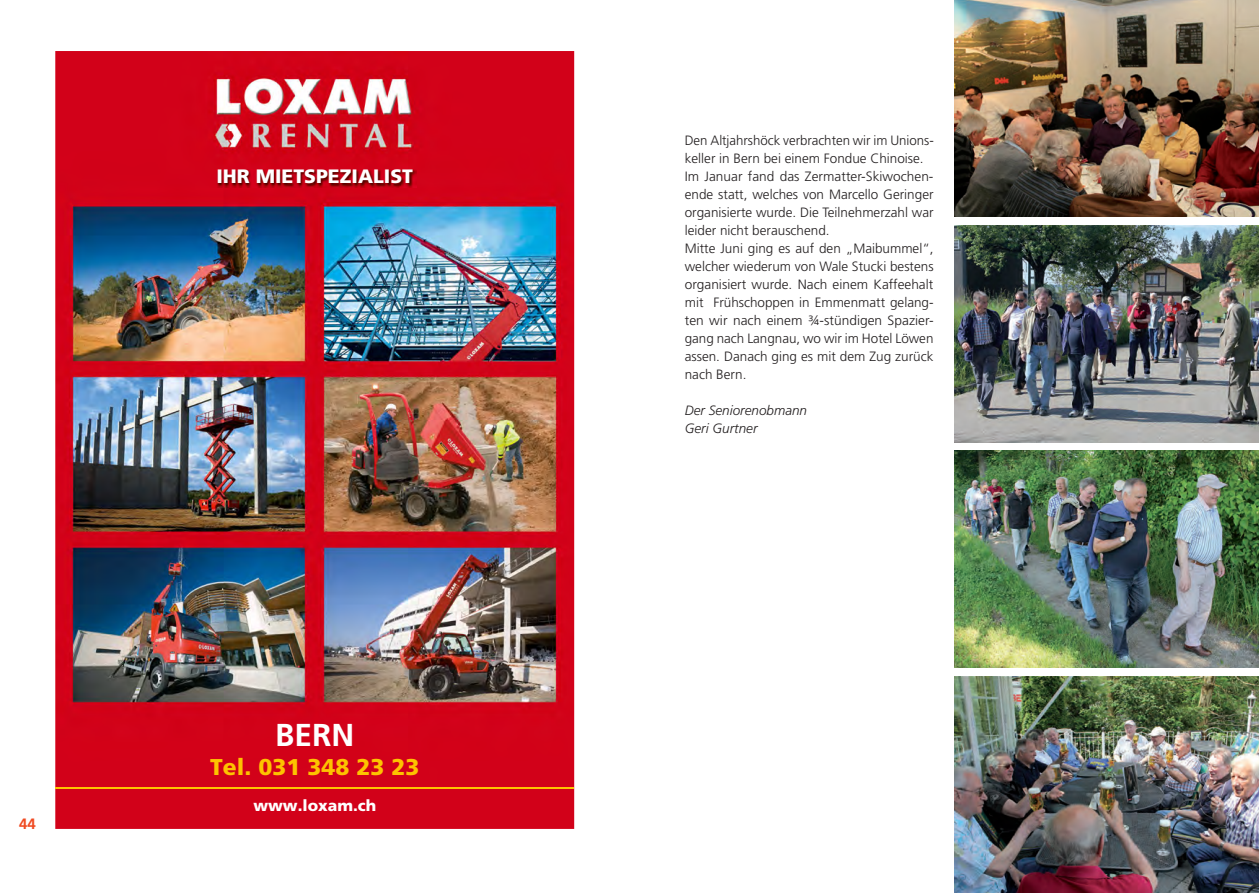
<style>
.page{position:relative;width:1259px;height:893px;background:#fff}
.page>*{position:absolute;margin:0;border:0;box-sizing:border-box;transform-origin:0 0}
.t1{font:700 31.65px "Frutiger";color:#fff}
.t2{font:900 22.8px "Frutiger";color:#fdc300}
.t3{font:900 19.35px "Frutiger";color:#fff}
.t4{font:900 15.6px "Frutiger";color:#fff}
.t5{font:700 15px "Frutiger LT Std";color:#f04b22}
.t6{font:300 13.5px/18px "Frutiger LT Std";color:#231f20}
.t7{font:italic 300 13.5px/18px "Frutiger LT Std";color:#231f20}
</style>
<div class="page">
<img style="left:955px;top:225px;width:304px;height:217px">
<img style="left:955px;top:451px;width:304px;height:217px">
<img style="left:955px;top:676px;width:304px;height:217px">
<img style="left:955px;top:0;width:304px;height:217px">
<img style="left:55px;top:51px;width:519px;height:778px">
<img style="left:217px;top:169px;width:199px;height:18px">
<hr style="left:55px;top:787px;width:519px;height:2px;background:#fdc300">
<h3 class="t3" style="left:216px;top:165px;width:198px">IHR MIETSPEZIALIST</h3>
<p class="t5" style="left:19px;top:815px;width:18px">44</p>
<h1 class="t1" style="left:275px;top:716px;width:81px">BERN</h1>
<h2 class="t2" style="left:210px;top:754px;width:211px">Tel. 031 348 23 23</h2>
<p class="t4" style="left:253px;top:796px;width:124px">www.loxam.ch</p>
<p class="t6" style="left:685px;top:131px;width:250px">Den Altjahrshöck verbrachten wir im Unions&shy;keller in Bern bei einem Fondue Chinoise.<br>Im Januar fand das Zermatter-Skiwochen&shy;ende statt, welches von Marcello Geringer organisierte wurde. Die Teilnehmerzahl war leider nicht berauschend.<br>Mitte Juni ging es auf den „Maibummel“, welcher wiederum von Wale Stucki bestens organisiert wurde. Nach einem Kaffeehalt mit Frühschoppen in Emmenmatt gelang&shy;ten wir nach einem ¾-stündigen Spazier&shy;gang nach Langnau, wo wir im Hotel Löwen assen. Danach ging es mit dem Zug zurück nach Bern.</p>
<p class="t7" style="left:685px;top:401px;width:124px">Der Seniorenobmann<br>Geri Gurtner</p>
</div>
